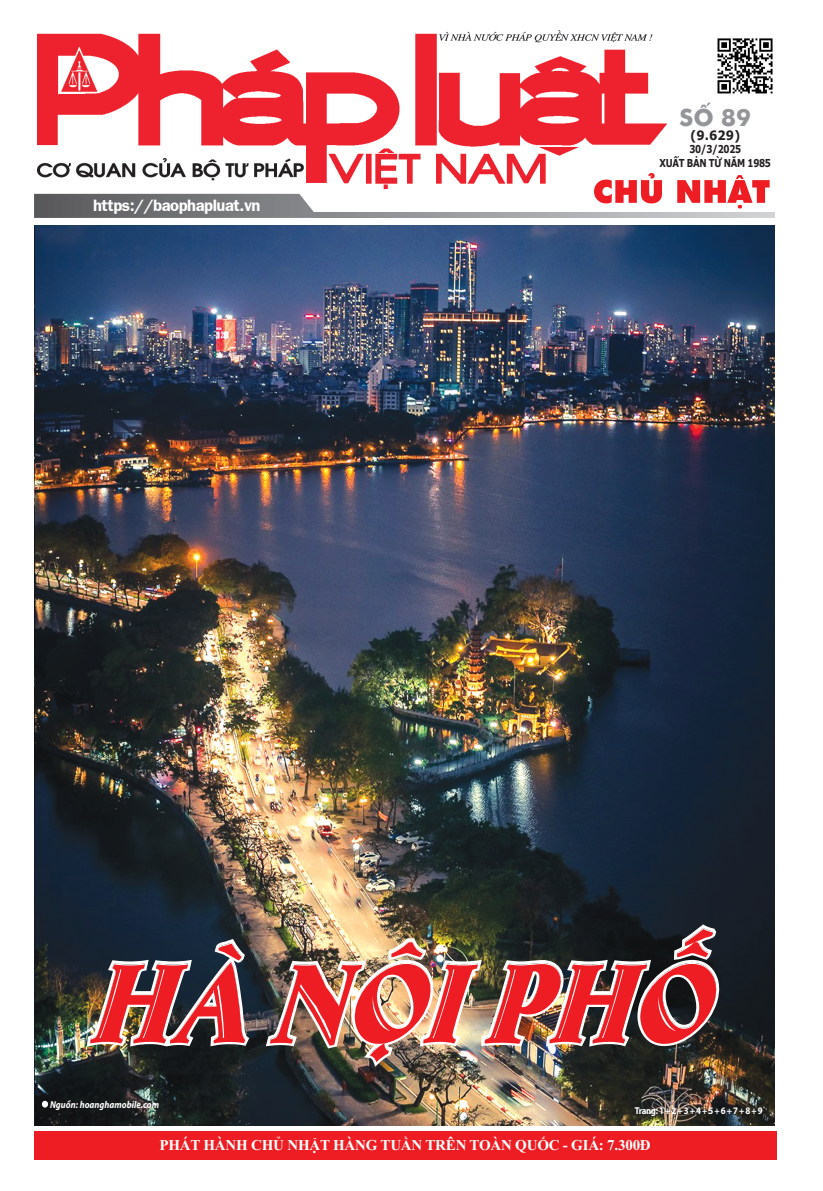
<style>
.page{position:relative;width:823px;height:1191px;background:#fff}
.page>*{position:absolute;margin:0;border:0;box-sizing:border-box;transform-origin:0 0}
.t1{font:700 23.8px "Futura";color:#939598}
.t2{font:700 16.5px "Frankfurt Gothic";letter-spacing:-.025em;color:#fff}
.t3{font:700 15px "Times New Roman";letter-spacing:-.015em;color:#fff}
.t4{font:700 13px "Verdana";color:#231f20;scale:.9 1}
.t5{font:700 11px/14px "Verdana";letter-spacing:-.04em;color:#231f20;text-align:center;scale:.78 1}
.t6{font:italic 700 10px "Myriad Pro";color:#fff;scale:.88 1}
.t7{font:700 10px "Myriad Pro";letter-spacing:-.045em;color:#fff;scale:.88 1}
</style>
<div class="page">
<img style="left:37px;top:30px;width:629px;height:158px">
<svg style="left:593px;top:173px;width:176px;height:35px"></svg>
<div style="left:34px;top:1131px;width:741px;height:28px;background:#ee1d23"></div>
<img style="left:717px;top:38px;width:56px;height:56px">
<img style="left:34px;top:194px;width:280px;height:24px">
<img style="left:34px;top:225px;width:740px;height:900px">
<img style="left:90px;top:929px;width:627px;height:133px">
<p class="t2" style="left:93px;top:199px;width:169px">https://baophapluat.vn</p>
<p class="t6" style="left:42px;top:1100px;width:135px">● Nguồn: hoanghamobile.com</p>
<h1 class="t1" style="left:679px;top:107px;width:73px">SỐ 89</h1>
<p class="t4" style="left:689px;top:127px;width:57px">(9.629)</p>
<p class="t5" style="left:659px;top:142px;width:144px">30/3/2025<br>XUẤT BẢN TỪ NĂM 1985</p>
<p class="t7" style="left:634px;top:1107px;width:147px">Trang:1+2+3+4+5+6+7+8+9</p>
<p class="t3" style="left:159px;top:1136px;width:492px">PHÁT HÀNH CHỦ NHẬT HÀNG TUẦN TRÊN TOÀN QUỐC - GIÁ: 7.300Đ</p>
</div>
